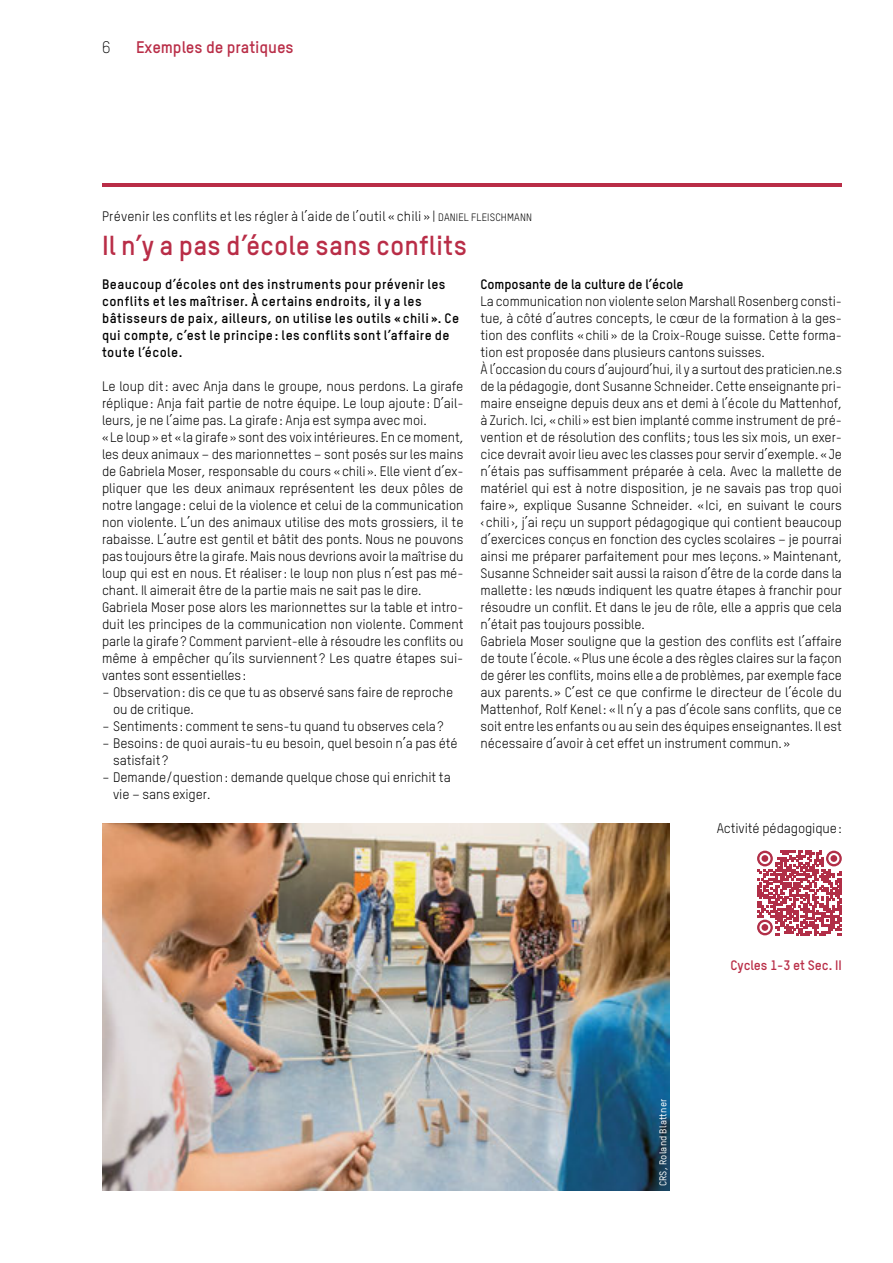
<style>
.page{position:relative;width:893px;height:1263px;background:#fff}
.page>*{position:absolute;margin:0;border:0;box-sizing:border-box;transform-origin:0 0}
.t1{font:700 27px "TSTARPRO";letter-spacing:.005em;color:#b92d47}
.t2{font:700 16.5px "TSTARPRO";letter-spacing:-.005em;color:#b92d47}
.t3{font:300 16.5px "TSTARPRO";color:#000}
.t4{font:13.5px/17px "TSTARPRO";letter-spacing:-.005em;color:#000}
.t5{font:700 13.5px/17px "TSTARPRO";letter-spacing:.025em;color:#000}
.t6{font:700 13.5px "TSTARPRO";letter-spacing:-.005em;color:#000}
.t7{font:700 13.5px "TSTARPRO";letter-spacing:-.005em;color:#b92d47}
.t8{font:500 9.75px "TSTARPRO";letter-spacing:.015em;color:#fff}
.s1{font-size:10.5px}
</style>
<div class="page">
<img style="left:102px;top:824px;width:568px;height:367px">
<hr style="left:102px;top:184px;width:740px;height:3px;background:#b92d47">
<svg style="left:757px;top:850px;width:85px;height:85px"></svg>
<div style="left:761px;top:855px;width:7px;height:7px;background:#b12e47;border-radius:50%"></div>
<div style="left:830px;top:855px;width:7px;height:7px;background:#b12e47;border-radius:50%"></div>
<div style="left:761px;top:924px;width:7px;height:7px;background:#b12e47;border-radius:50%"></div>
<p class="t3" style="left:102px;top:38px;width:10px">6</p>
<p class="t2" style="left:136px;top:37px;width:159px">Exemples de pratiques</p>
<p class="t4" style="left:102px;top:208px;width:432px">Prévenir les conflits et les régler à l’aide de l’outil « chili » | <span class="s1">DANIEL FLEISCHMANN</span></p>
<h1 class="t1" style="left:102px;top:228px;width:366px">Il n’y a pas d’école sans conflits</h1>
<p class="t5" style="left:102px;top:276px;width:359px">Beaucoup d’écoles ont des instruments pour prévenir les conflits et les maîtriser. À certains endroits, il y a les bâtisseurs de paix, ailleurs, on utilise les outils « chili ». Ce qui compte, c’est le principe : les conflits sont l’affaire de toute l’école.</p>
<p class="t4" style="left:102px;top:378px;width:363px">Le loup dit: avec Anja dans le groupe, nous perdons. La girafe</p>
<p class="t4" style="left:102px;top:395px;width:363px">réplique: Anja fait partie de notre équipe. Le loup ajoute: D’ail-</p>
<p class="t4" style="left:102px;top:412px;width:326px">leurs, je ne l’aime pas. La girafe: Anja est sympa avec moi.</p>
<p class="t4" style="left:102px;top:429px;width:363px">«Le loup» et «la girafe» sont des voix intérieures. En ce moment,</p>
<p class="t4" style="left:102px;top:446px;width:363px">les deux animaux – des marionnettes – sont posés sur les mains</p>
<p class="t4" style="left:102px;top:463px;width:363px">de Gabriela Moser, responsable du cours «chili». Elle vient d’ex-</p>
<p class="t4" style="left:102px;top:480px;width:363px">pliquer que les deux animaux représentent les deux pôles de</p>
<p class="t4" style="left:102px;top:497px;width:363px">notre langage: celui de la violence et celui de la communication</p>
<p class="t4" style="left:102px;top:514px;width:363px">non violente. L’un des animaux utilise des mots grossiers, il te</p>
<p class="t4" style="left:102px;top:531px;width:363px">rabaisse. L’autre est gentil et bâtit des ponts. Nous ne pouvons</p>
<p class="t4" style="left:102px;top:548px;width:363px">pas toujours être la girafe. Mais nous devrions avoir la maîtrise du</p>
<p class="t4" style="left:102px;top:565px;width:363px">loup qui est en nous. Et réaliser: le loup non plus n’est pas mé-</p>
<p class="t4" style="left:102px;top:582px;width:321px">chant. Il aimerait être de la partie mais ne sait pas le dire.</p>
<p class="t4" style="left:102px;top:599px;width:363px">Gabriela Moser pose alors les marionnettes sur la table et intro-</p>
<p class="t4" style="left:102px;top:616px;width:363px">duit les principes de la communication non violente. Comment</p>
<p class="t4" style="left:102px;top:633px;width:363px">parle la girafe? Comment parvient-elle à résoudre les conflits ou</p>
<p class="t4" style="left:102px;top:650px;width:363px">même à empêcher qu’ils surviennent ? Les quatre étapes sui-</p>
<p class="t4" style="left:102px;top:667px;width:146px">vantes sont essentielles:</p>
<p class="t4" style="left:102px;top:684px;width:353px">− Observation: dis ce que tu as observé sans faire de reproche</p>
<p class="t4" style="left:113px;top:701px;width:82px">ou de critique.</p>
<p class="t4" style="left:102px;top:718px;width:343px">− Sentiments: comment te sens-tu quand tu observes cela?</p>
<p class="t4" style="left:102px;top:735px;width:357px">− Besoins: de quoi aurais-tu eu besoin, quel besoin n’a pas été</p>
<p class="t4" style="left:113px;top:752px;width:56px">satisfait ?</p>
<p class="t4" style="left:102px;top:769px;width:350px">− Demande/question: demande quelque chose qui enrichit ta</p>
<p class="t4" style="left:113px;top:786px;width:99px">vie – sans exiger.</p>
<p class="t6" style="left:480px;top:276px;width:205px">Composante de la culture de l’école</p>
<p class="t4" style="left:480px;top:293px;width:363px">La communication non violente selon Marshall Rosenberg consti&shy;tue, à côté d’autres concepts, le cœur de la formation à la ges&shy;tion des conflits «chili» de la Croix-Rouge suisse. Cette forma&shy;tion est proposée dans plusieurs cantons suisses.<br>À l’occasion du cours d’aujourd’hui, il y a surtout des praticien.ne.s de la pédagogie, dont Susanne Schneider. Cette enseignante pri&shy;maire enseigne depuis deux ans et demi à l’école du Mattenhof, à Zurich. Ici, «chili» est bien implanté comme instrument de pré&shy;vention et de résolution des conflits; tous les six mois, un exer&shy;cice devrait avoir lieu avec les classes pour servir d’exemple. «Je n’étais pas suffisamment préparée à cela. Avec la mallette de matériel qui est à notre disposition, je ne savais pas trop quoi faire», explique Susanne Schneider. «Ici, en suivant le cours ‹chili›, j’ai reçu un support pédagogique qui contient beaucoup d’exercices conçus en fonction des cycles scolaires – je pourrai ainsi me préparer parfaitement pour mes leçons.» Maintenant, Susanne Schneider sait aussi la raison d’être de la corde dans la mallette: les nœuds indiquent les quatre étapes à franchir pour résoudre un conflit. Et dans le jeu de rôle, elle a appris que cela n’était pas toujours possible.<br>Gabriela Moser souligne que la gestion des conflits est l’affaire de toute l’école. «Plus une école a des règles claires sur la façon de gérer les conflits, moins elle a de problèmes, par exemple face aux parents.» C’est ce que confirme le directeur de l’école du Mattenhof, Rolf Kenel: «Il n’y a pas d’école sans conflits, que ce soit entre les enfants ou au sein des équipes enseignantes. Il est nécessaire d’avoir à cet effet un instrument commun.»</p>
<p class="t4" style="left:717px;top:820px;width:127px">Activité pédagogique:</p>
<p class="t7" style="left:731px;top:956px;width:113px">Cycles 1-3 et Sec. II</p>
<p class="t8" style="left:657px;top:1186px;width:89px;rotate:-90deg">CRS, Roland Blattner</p>
</div>
